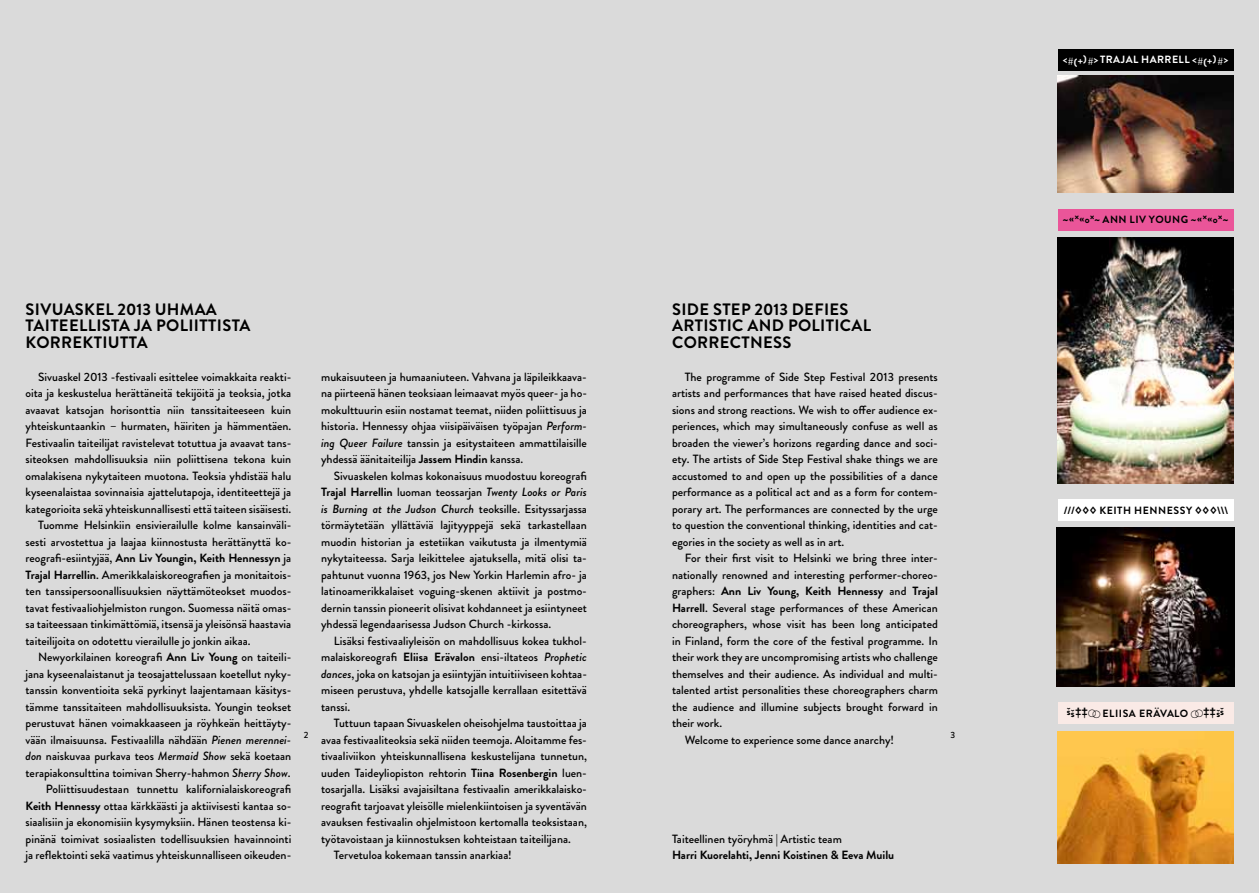
<style>
.page{position:relative;width:1259px;height:893px;background:#dadada}
.page>*{position:absolute;margin:0;border:0;box-sizing:border-box;transform-origin:0 0}
.t1{font:700 16.5px/16.5px "Brandon Grotesque";letter-spacing:.02em;color:#000}
.t2{font:500 11.85px/16.5px "Brandon Grotesque";color:#000;text-align:justify}
.t3{font:700 11.85px "Brandon Grotesque";letter-spacing:-.005em;color:#000}
.t4{font:700 10.5px "Brandon Grotesque";letter-spacing:.04em;color:#000}
.t5{font:700 10.5px "Brandon Grotesque";letter-spacing:.04em;color:#fff}
.t6{font:500 9px "Brandon Grotesque";color:#000}
.s1{font-weight:500}
.s2{font-weight:700}
.s3{font-style:italic}
.s4{font-weight:300}
</style>
<div class="page">
<div style="left:1057px;top:209px;width:176px;height:21px;background:#ea5599"></div>
<img style="left:1057px;top:237px;width:176px;height:246px">
<div style="left:1057px;top:49px;width:176px;height:21px;background:#000"></div>
<img style="left:1057px;top:76px;width:176px;height:117px">
<div style="left:1057px;top:703px;width:176px;height:21px;background:#faeae6"></div>
<img style="left:1057px;top:731px;width:176px;height:132px">
<div style="left:1057px;top:499px;width:176px;height:22px;background:#fff"></div>
<img style="left:1056px;top:528px;width:178px;height:159px">
<h1 class="t1" style="left:26px;top:301px;width:222px">Sivuaskel 2013 uhmaa taiteellista ja poliittista korrektiutta</h1>
<h1 class="t1" style="left:672px;top:301px;width:191px">Side step 2013 Defies<br>Artistic and Political<br>Correctness</h1>
<p class="t2" style="left:38px;top:368px;width:254px">Sivuaskel 2013 -festivaali esittelee voimakkaita reakti-</p>
<p class="t2" style="left:26px;top:385px;width:267px">oita ja keskustelua herättäneitä tekijöitä ja teoksia, jotka</p>
<p class="t2" style="left:26px;top:401px;width:267px">avaavat katsojan horisonttia niin tanssitaiteeseen kuin</p>
<p class="t2" style="left:26px;top:418px;width:267px">yhteiskuntaankin – hurmaten, häiriten ja hämmentäen.</p>
<p class="t2" style="left:26px;top:434px;width:267px">Festivaalin taiteilijat ravistelevat totuttua ja avaavat tans-</p>
<p class="t2" style="left:26px;top:451px;width:267px">siteoksen mahdollisuuksia niin poliittisena tekona kuin</p>
<p class="t2" style="left:26px;top:467px;width:267px">omalakisena nykytaiteen muotona. Teoksia yhdistää halu</p>
<p class="t2" style="left:26px;top:484px;width:267px">kyseenalaistaa sovinnaisia ajattelutapoja, identiteettejä ja</p>
<p class="t2" style="left:26px;top:500px;width:267px">kategorioita sekä yhteiskunnallisesti että taiteen sisäisesti.</p>
<p class="t2" style="left:38px;top:517px;width:255px">Tuomme Helsinkiin ensivierailulle kolme kansainväli-</p>
<p class="t2" style="left:26px;top:533px;width:267px">sesti arvostettua ja laajaa kiinnostusta herättänyttä ko-</p>
<p class="t3" style="left:26px;top:550px;width:267px"><span class="s1">reografi-esiintyjää,</span> Ann Liv Youngin, Keith Hennessyn <span class="s1">ja</span></p>
<p class="t2" style="left:26px;top:566px;width:267px"><span class="s2">Trajal Harrellin</span>. Amerikkalaiskoreografien ja monitaitois-</p>
<p class="t2" style="left:26px;top:583px;width:267px">ten tanssipersoonallisuuksien näyttämöteokset muodos-</p>
<p class="t2" style="left:26px;top:599px;width:267px">tavat festivaaliohjelmiston rungon. Suomessa näitä omas-</p>
<p class="t2" style="left:26px;top:616px;width:267px">sa taiteessaan tinkimättömiä, itsensä ja yleisönsä haastavia</p>
<p class="t2" style="left:26px;top:632px;width:227px">taiteilijoita on odotettu vierailulle jo jonkin aikaa.</p>
<p class="t2" style="left:38px;top:649px;width:254px">Newyorkilainen koreografi <span class="s2">Ann Liv Young</span> on taiteili-</p>
<p class="t2" style="left:26px;top:665px;width:267px">jana kyseenalaistanut ja teosajattelussaan koetellut nyky-</p>
<p class="t2" style="left:26px;top:682px;width:267px">tanssin konventioita sekä pyrkinyt laajentamaan käsitys-</p>
<p class="t2" style="left:26px;top:698px;width:267px">tämme tanssitaiteen mahdollisuuksista. Youngin teokset</p>
<p class="t2" style="left:26px;top:715px;width:267px">perustuvat hänen voimakkaaseen ja röyhkeän heittäyty-</p>
<p class="t2" style="left:26px;top:731px;width:267px">vään ilmaisuunsa. Festivaalilla nähdään <span class="s3">Pienen merennei-</span></p>
<p class="t2" style="left:26px;top:748px;width:267px"><span class="s3">don</span> naiskuvaa purkava teos <span class="s3">Mermaid Show</span> sekä koetaan</p>
<p class="t2" style="left:26px;top:764px;width:266px">terapiakonsulttina toimivan Sherry-hahmon <span class="s3">Sherry Show</span>.</p>
<p class="t2" style="left:46px;top:781px;width:247px">Poliittisuudestaan tunnettu kalifornialaiskoreografi</p>
<p class="t2" style="left:26px;top:797px;width:267px"><span class="s2">Keith Hennessy</span> ottaa kärkkäästi ja aktiivisesti kantaa so-</p>
<p class="t2" style="left:26px;top:814px;width:267px">siaalisiin ja ekonomisiin kysymyksiin. Hänen teostensa ki-</p>
<p class="t2" style="left:26px;top:831px;width:267px">pinänä toimivat sosiaalisten todellisuuksien havainnointi</p>
<p class="t2" style="left:26px;top:847px;width:267px">ja reflektointi sekä vaatimus yhteiskunnalliseen oikeuden-</p>
<p class="t2" style="left:321px;top:369px;width:267px">mukaisuuteen ja humaaniuteen. Vahvana ja läpileikkaava&shy;na piirteenä hänen teoksiaan leimaavat myös queer- ja ho&shy;mokulttuurin esiin nostamat teemat, niiden poliittisuus ja historia. Hennessy ohjaa viisipäiväisen työpajan <span class="s3">Perform&shy;ing Queer Failure</span> tanssin ja esitystaiteen ammattilaisille yhdessä äänitaiteilija <span class="s2">Jassem H indin</span> kanssa.</p>
<p class="t2" style="left:321px;top:468px;width:267px;text-indent:13px">Sivuaskelen kolmas kokonaisuus muodostuu koreografi <span class="s2">Trajal Harrellin</span> luoman teossarjan <span class="s3">Twenty Looks or Paris is Burning at the Judson Church</span> teoksille. Esityssarjassa törmäytetään yllättäviä lajityyppejä sekä tarkastellaan muodin historian ja estetiikan vaikutusta ja ilmentymiä nykytaiteessa. Sarja leikittelee ajatuksella, mitä olisi ta&shy;pahtunut vuonna 1963, jos New Yorkin Harlemin afro- ja latinoamerikkalaiset voguing-skenen aktiivit ja postmo&shy;dernin tanssin pioneerit olisivat kohdanneet ja esiintyneet yhdessä legendaarisessa Judson Church -kirkossa.</p>
<p class="t2" style="left:321px;top:633px;width:267px;text-indent:13px">Lisäksi festivaaliyleisön on mahdollisuus kokea tukhol&shy;malaiskoreografi <span class="s2">Eliisa Erävalon</span> ensi-iltateos <span class="s3">Prophetic dances</span>, joka on katsojan ja esiintyjän intuitiiviseen kohtaa&shy;miseen perustuva, yhdelle katsojalle kerrallaan esitettävä tanssi.</p>
<p class="t2" style="left:334px;top:715px;width:254px">Tuttuun tapaan Sivuaskelen oheisohjelma taustoittaa ja</p>
<p class="t2" style="left:321px;top:732px;width:267px">avaa festivaaliteoksia sekä niiden teemoja. Aloitamme fes-</p>
<p class="t2" style="left:321px;top:748px;width:267px">tivaaliviikon yhteiskunnallisena keskustelijana tunnetun,</p>
<p class="t2" style="left:321px;top:765px;width:267px">uuden Taideyliopiston rehtorin <span class="s2">Tiina Rosenbergin</span> luen-</p>
<p class="t2" style="left:321px;top:781px;width:267px">tosarjalla. Lisäksi avajaisiltana festivaalin amerikkalaisko-</p>
<p class="t2" style="left:321px;top:798px;width:267px">reografit tarjoavat yleisölle mielenkiintoisen ja syventävän</p>
<p class="t2" style="left:321px;top:814px;width:267px">avauksen festivaalin ohjelmistoon kertomalla teoksistaan,</p>
<p class="t2" style="left:321px;top:831px;width:251px">työtavoistaan ja kiinnostuksen kohteistaan taiteilijana.</p>
<p class="t2" style="left:334px;top:847px;width:179px">Tervetuloa kokemaan tanssin anarkiaa!</p>
<p class="t2" style="left:672px;top:369px;width:267px;text-indent:13px">The programme of Side Step Festival 2013 presents artists and performances that have raised heated discus&shy;sions and strong reactions. We wish to offer audience ex&shy;periences, which may simultaneously confuse as well as broaden the viewer’s horizons regarding dance and soci&shy;ety. The artists of Side Step Festival shake things we are accustomed to and open up the possibilities of a dance performance as a political act and as a form for contem&shy;porary art. The performances are connected by the urge to question the conventional thinking, identities and cat&shy;egories in the society as well as in art.</p>
<p class="t2" style="left:685px;top:550px;width:254px">For their first visit to Helsinki we bring three inter-</p>
<p class="t2" style="left:672px;top:567px;width:266px">nationally renowned and interesting performer-choreo-</p>
<p class="t3" style="left:672px;top:583px;width:267px"><span class="s1">graphers:</span> Ann Liv Young, Keith Hennessy <span class="s1">and</span> Trajal</p>
<p class="t2" style="left:672px;top:600px;width:267px"><span class="s2">Harrell</span>. Several stage performances of these American</p>
<p class="t2" style="left:672px;top:616px;width:267px">choreographers, whose visit has been long anticipated</p>
<p class="t2" style="left:672px;top:633px;width:267px">in Finland, form the core of the festival programme. In</p>
<p class="t2" style="left:672px;top:649px;width:267px">their work they are uncompromising artists who challenge</p>
<p class="t2" style="left:672px;top:666px;width:267px">themselves and their audience. As individual and multi-</p>
<p class="t2" style="left:672px;top:682px;width:267px">talented artist personalities these choreographers charm</p>
<p class="t2" style="left:672px;top:699px;width:267px">the audience and illumine subjects brought forward in</p>
<p class="t2" style="left:672px;top:715px;width:52px">their work.</p>
<p class="t2" style="left:685px;top:732px;width:211px">Welcome to experience some dance anarchy!</p>
<p class="t6" style="left:304px;top:728px;width:6px">2</p>
<p class="t6" style="left:950px;top:728px;width:6px">3</p>
<p class="t2" style="left:672px;top:831px;width:171px">Taiteellinen työryhmä | Artistic team</p>
<p class="t3" style="left:672px;top:847px;width:224px">Harri Kuorelahti, Jenni Koistinen &amp; Eeva Muilu</p>
<p class="t5" style="left:1062px;top:52px;width:167px">&lt;#(+)#&gt; trajal harrell &lt;#(+)#&gt;</p>
<p class="t4" style="left:1062px;top:212px;width:167px">~«×«o×~ Ann Liv Young ~«×«o×~</p>
<p class="t4" style="left:1063px;top:503px;width:50px">///◊◊◊ KEITH</p>
<p class="t4" style="left:1134px;top:503px;width:9px">HENNESS</p>
<p class="t4" style="left:1186px;top:503px;width:44px">Y ◊◊◊\\\</p>
<p class="t4" style="left:1067px;top:706px;width:159px">šš‡‡<span class="s4">OO</span>el iisa erävalo <span class="s4">OO</span>‡‡šš</p>
</div>
